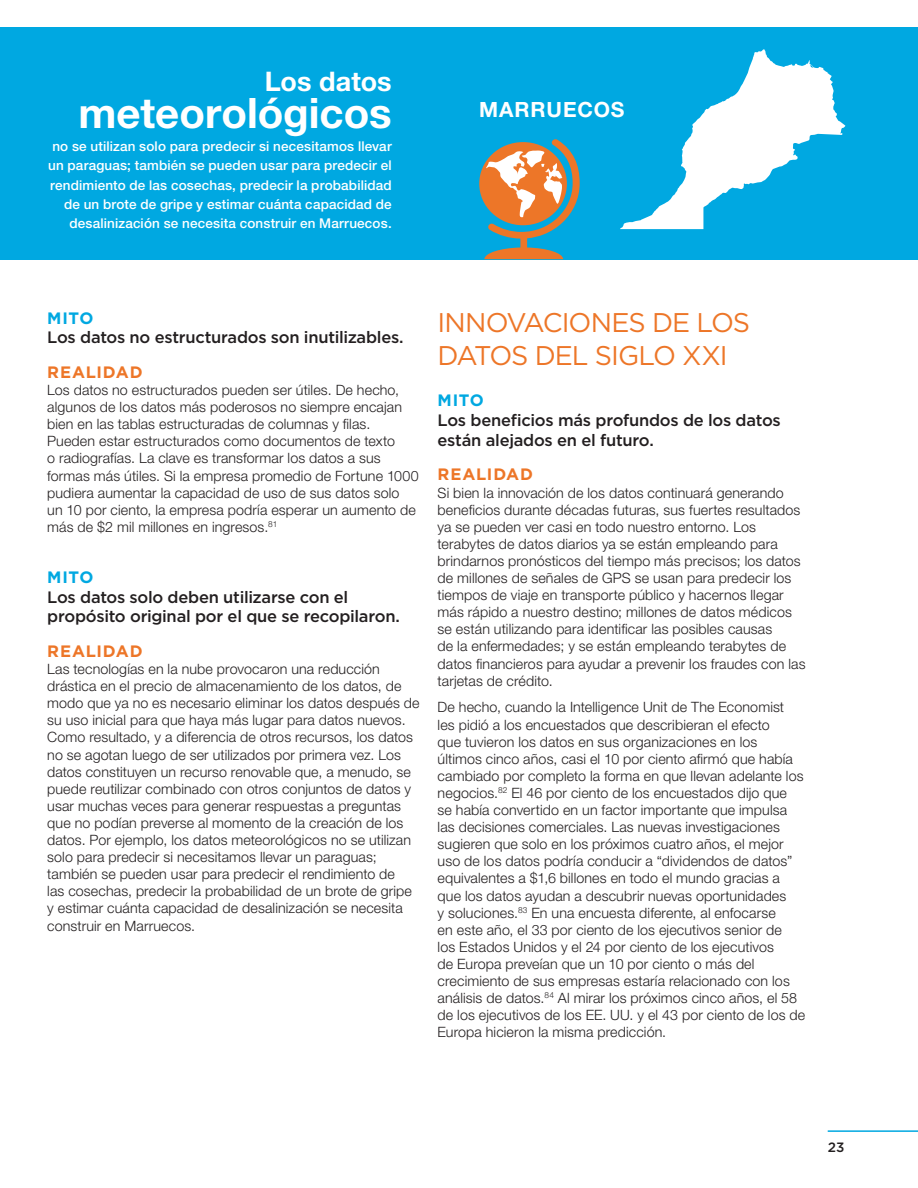
<style>
.page{position:relative;width:918px;height:1188px;background:#fff}
.page>*{position:absolute;margin:0;border:0;box-sizing:border-box;transform-origin:0 0}
.t1{font:700 42px "Helvetica Neue LT Std";color:#fff}
.t2{font:27px/33px "Gotham";letter-spacing:-.035em;color:#ed7628}
.t3{font:700 27px "Helvetica Neue LT Std";color:#fff}
.t4{font:700 21px "Helvetica Neue LT Std";letter-spacing:.04em;color:#fff}
.t5{font:500 16.5px/19.8px "Gotham";letter-spacing:-.015em;color:#231f20}
.t6{font:700 16.5px "Gotham";letter-spacing:.045em;color:#ed7628}
.t7{font:700 16.5px "Gotham";letter-spacing:.035em;color:#00a8e1}
.t8{font:300 14.25px/17.1px "Helvetica Neue LT Std";letter-spacing:.01em;color:#231f20}
.t9{font:500 13.5px/19.5px "Helvetica Neue LT Std";letter-spacing:.01em;color:#fff;text-align:right}
.t10{font:500 13.5px "Gotham";color:#231f20}
</style>
<div class="page">
<hr style="left:828px;top:1130px;width:90px;height:2px;background:#00a8e1">
<div style="left:0;top:27px;width:918px;height:232px;background:#00a8e1"></div>
<svg style="left:484px;top:139px;width:96px;height:120px"></svg>
<svg style="left:620px;top:49px;width:225px;height:180px"></svg>
<h2 class="t3" style="left:265px;top:64px;width:129px">Los datos</h2>
<h1 class="t1" style="left:78px;top:87px;width:315px">meteorológicos</h1>
<p class="t9" style="left:48px;top:136px;width:345px">no se utilizan solo para predecir si necesitamos llevar un paraguas; también se pueden usar para predecir el rendimiento de las cosechas, predecir la probabilidad de un brote de gripe y estimar cuánta capacidad de desalinización se necesita construir en Marruecos.</p>
<h3 class="t4" style="left:479px;top:96px;width:147px">MARRUECOS</h3>
<p class="t7" style="left:47px;top:307px;width:48px">MITO</p>
<p class="t5" style="left:47px;top:328px;width:358px">Los datos no estructurados son inutilizables.</p>
<p class="t6" style="left:47px;top:361px;width:97px">REALIDAD</p>
<p class="t8" style="left:47px;top:381px;width:373px">Los datos no estructurados pueden ser útiles. De hecho, algunos de los datos más poderosos no siempre encajan bien en las tablas estructuradas de columnas y filas.<br>Pueden estar estructurados como documentos de texto<br>o radiografías. La clave es transformar los datos a sus formas más útiles. Si la empresa promedio de Fortune 1000 pudiera aumentar la capacidad de uso de sus datos solo<br>un 10 por ciento, la empresa podría esperar un aumento de más de $2 mil millones en ingresos.<sup>81</sup></p>
<p class="t7" style="left:47px;top:566px;width:48px">MITO</p>
<p class="t5" style="left:47px;top:587px;width:354px">Los datos solo deben utilizarse con el propósito original por el que se recopilaron.</p>
<p class="t6" style="left:47px;top:640px;width:97px">REALIDAD</p>
<p class="t8" style="left:47px;top:660px;width:374px">Las tecnologías en la nube provocaron una reducción drástica en el precio de almacenamiento de los datos, de modo que ya no es necesario eliminar los datos después de su uso inicial para que haya más lugar para datos nuevos.<br>Como resultado, y a diferencia de otros recursos, los datos no se agotan luego de ser utilizados por primera vez. Los datos constituyen un recurso renovable que, a menudo, se puede reutilizar combinado con otros conjuntos de datos y usar muchas veces para generar respuestas a preguntas que no podían preverse al momento de la creación de los datos. Por ejemplo, los datos meteorológicos no se utilizan solo para predecir si necesitamos llevar un paraguas; también se pueden usar para predecir el rendimiento de<br>las cosechas, predecir la probabilidad de un brote de gripe y estimar cuánta capacidad de desalinización se necesita construir en Marruecos.</p>
<h2 class="t2" style="left:438px;top:305px;width:314px">INNOVACIONES DE LOS<br>DATOS DEL SIGLO XXI</h2>
<p class="t7" style="left:438px;top:390px;width:48px">MITO</p>
<p class="t5" style="left:438px;top:410px;width:345px">Los beneficios más profundos de los datos están alejados en el futuro.</p>
<p class="t6" style="left:438px;top:464px;width:97px">REALIDAD</p>
<p class="t8" style="left:438px;top:484px;width:370px">Si bien la innovación de los datos continuará generando beneficios durante décadas futuras, sus fuertes resultados ya se pueden ver casi en todo nuestro entorno. Los terabytes de datos diarios ya se están empleando para brindarnos pronósticos del tiempo más precisos; los datos de millones de señales de GPS se usan para predecir los tiempos de viaje en transporte público y hacernos llegar más rápido a nuestro destino; millones de datos médicos se están utilizando para identificar las posibles causas<br>de la enfermedades; y se están empleando terabytes de datos financieros para ayudar a prevenir los fraudes con las tarjetas de crédito.</p>
<p class="t8" style="left:438px;top:699px;width:369px">De hecho, cuando la Intelligence Unit de The Economist<br>les pidió a los encuestados que describieran el efecto<br>que tuvieron los datos en sus organizaciones en los últimos cinco años, casi el 10 por ciento afirmó que había cambiado por completo la forma en que llevan adelante los negocios.<sup>82</sup> El 46 por ciento de los encuestados dijo que<br>se había convertido en un factor importante que impulsa las decisiones comerciales. Las nuevas investigaciones sugieren que solo en los próximos cuatro años, el mejor uso de los datos podría conducir a “dividendos de datos” equivalentes a $1,6 billones en todo el mundo gracias a que los datos ayudan a descubrir nuevas oportunidades<br>y soluciones.<sup>83</sup> En una encuesta diferente, al enfocarse<br>en este año, el 33 por ciento de los ejecutivos senior de<br>los Estados Unidos y el 24 por ciento de los ejecutivos<br>de Europa preveían que un 10 por ciento o más del crecimiento de sus empresas estaría relacionado con los análisis de datos.<sup>84</sup> Al mirar los próximos cinco años, el 58 de los ejecutivos de los EE. UU. y el 43 por ciento de los de Europa hicieron la misma predicción.</p>
<p class="t10" style="left:828px;top:1138px;width:18px">23</p>
</div>
